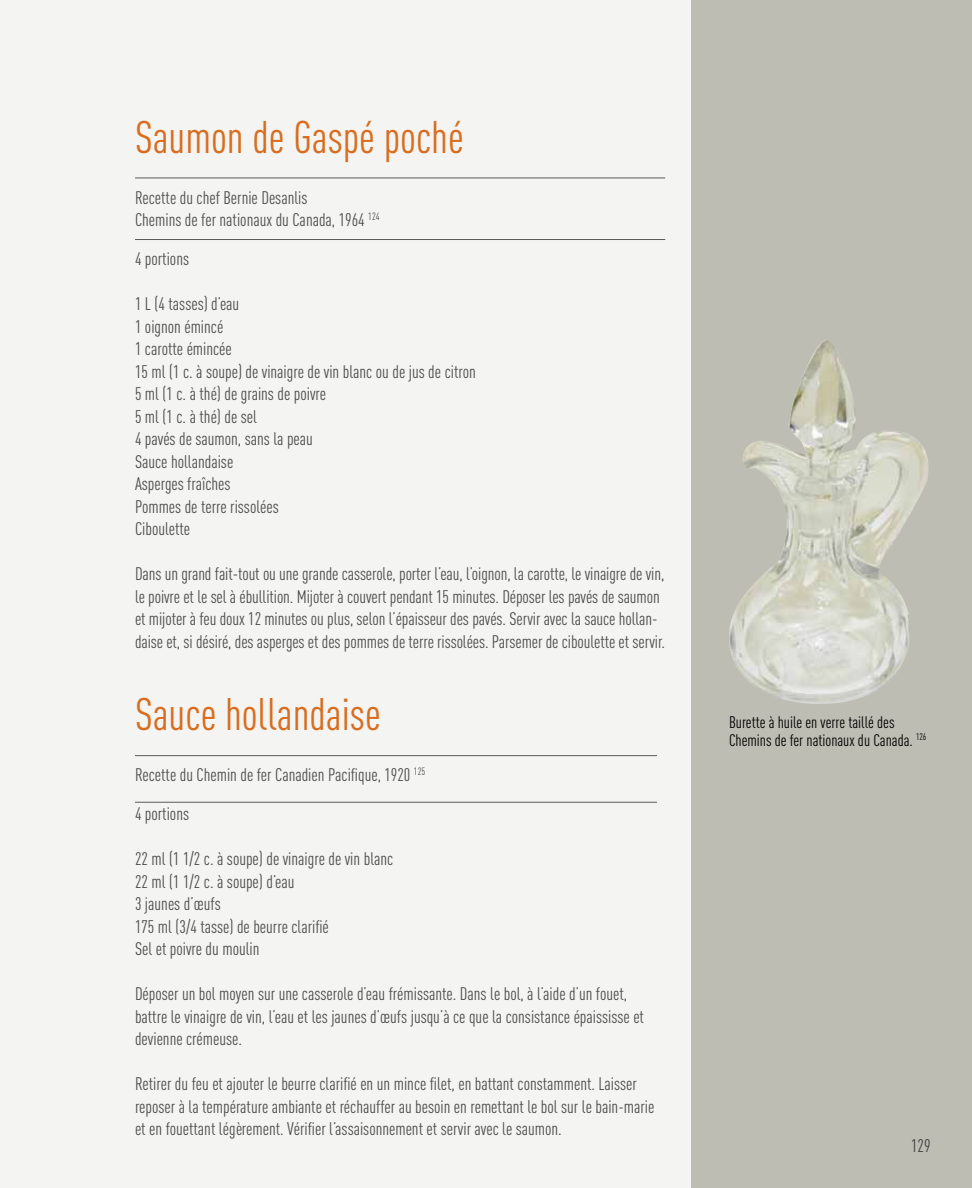
<style>
.page{position:relative;width:972px;height:1188px;background:#f4f4f2}
.page>*{position:absolute;margin:0;border:0;box-sizing:border-box;transform-origin:0 0}
.t1{font:45px "DIN Cond";color:#d86d1f}
.t2{font:18px/22.5px "DIN Cond";color:#4d4d4f}
.t3{font:18px "DIN Cond";color:#414042}
.t4{font:16.5px/18px "DIN Cond";color:#000}
</style>
<div class="page">
<div style="left:691px;top:0;width:281px;height:1188px;background:#bdbdb4"></div>
<hr style="left:135px;top:178px;width:530px;height:1px;background:#5a5b57">
<hr style="left:135px;top:755px;width:522px;height:1px;background:#5a5b57">
<hr style="left:135px;top:239px;width:530px;height:1px;background:#5a5b57">
<hr style="left:135px;top:802px;width:522px;height:1px;background:#5a5b57">
<img style="left:729px;top:340px;width:200px;height:364px">
<h1 class="t1" style="left:135px;top:111px;width:330px">Saumon de Gaspé poché</h1>
<p class="t2" style="left:135px;top:186px;width:246px">Recette du chef Bernie Desanlis<br>Chemins de fer nationaux du Canada, 1964 <sup>124</sup></p>
<p class="t2" style="left:135px;top:247px;width:56px">4 portions</p>
<p class="t2" style="left:135px;top:292px;width:342px">1 L (4 tasses) d’eau<br>1 oignon émincé<br>1 carotte émincée<br>15 ml (1 c. à soupe) de vinaigre de vin blanc ou de jus de citron<br>5 ml (1 c. à thé) de grains de poivre<br>5 ml (1 c. à thé) de sel<br>4 pavés de saumon, sans la peau<br>Sauce hollandaise<br>Asperges fraîches<br>Pommes de terre rissolées<br>Ciboulette</p>
<p class="t2" style="left:135px;top:562px;width:532px">Dans un grand fait-tout ou une grande casserole, porter l’eau, l’oignon, la carotte, le vinaigre de vin, le poivre et le sel à ébullition. Mijoter à couvert pendant 15 minutes. Déposer les pavés de saumon et mijoter à feu doux 12 minutes ou plus, selon l’épaisseur des pavés. Servir avec la sauce hollan&shy;daise et, si désiré, des asperges et des pommes de terre rissolées. Parsemer de ciboulette et servir.</p>
<h1 class="t1" style="left:135px;top:688px;width:247px">Sauce hollandaise</h1>
<p class="t2" style="left:135px;top:764px;width:292px">Recette du Chemin de fer Canadien Pacifique, 1920 <sup>125</sup></p>
<p class="t2" style="left:135px;top:803px;width:56px">4 portions</p>
<p class="t2" style="left:135px;top:848px;width:260px">22 ml (1 1/2 c. à soupe) de vinaigre de vin blanc<br>22 ml (1 1/2 c. à soupe) d’eau<br>3 jaunes d’œufs<br>175 ml (3/4 tasse) de beurre clarifié<br>Sel et poivre du moulin</p>
<p class="t2" style="left:135px;top:983px;width:511px">Déposer un bol moyen sur une casserole d’eau frémissante. Dans le bol, à l’aide d’un fouet, battre le vinaigre de vin, l’eau et les jaunes d’œufs jusqu’à ce que la consistance épaississe et devienne crémeuse.</p>
<p class="t2" style="left:135px;top:1073px;width:521px">Retirer du feu et ajouter le beurre clarifié en un mince filet, en battant constamment. Laisser reposer à la température ambiante et réchauffer au besoin en remettant le bol sur le bain-marie et en fouettant légèrement. Vérifier l’assaisonnement et servir avec le saumon.</p>
<p class="t4" style="left:729px;top:713px;width:199px">Burette à huile en verre taillé des<br>Chemins de fer nationaux du Canada. <sup>126</sup></p>
<p class="t3" style="left:911px;top:1136px;width:21px">129</p>
</div>
